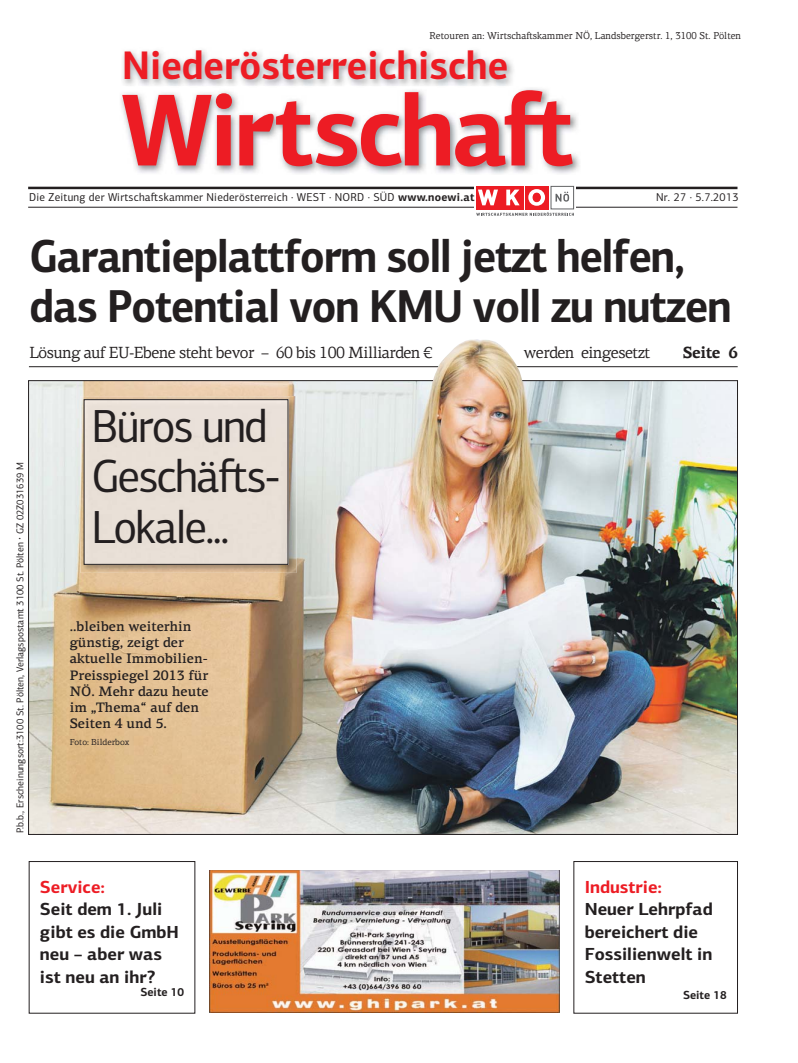
<style>
.page{position:relative;width:798px;height:1063px;background:#fff}
.page>*{position:absolute;margin:0;border:0;box-sizing:border-box;transform-origin:0 0}
.t1{font:46.75px/50.5px "PF Centro Sans Pro";letter-spacing:-.04em;color:#231f20;scale:.96 1}
.t2{font:700 46.25px/50px "PF Centro Sans Pro";letter-spacing:-.025em;color:#231f20;scale:.92 1}
.t3{font:700 40px "PF Centro Sans Pro";color:#ed1c24;scale:.94 1}
.t4{font:700 17.5px/22.5px "PF Centro Sans Pro";color:#231f20}
.t5{font:700 17.5px "PF Centro Sans Pro";color:#ed1c24}
.t6{font:16.25px "PF Centro Serif Pro";letter-spacing:-.03em;color:#231f20}
.t7{font:700 16.25px "PF Centro Serif Pro";letter-spacing:-.03em;color:#231f20}
.t8{font:500 13.75px/16.2px "PF Centro Serif Pro";color:#231f20}
.t9{font:700 11.75px "PF Centro Sans Pro";color:#231f20;scale:.96 1}
.t10{font:11.5px "PF Centro Sans Pro";letter-spacing:.02em;color:#231f20;scale:.96 1}
.t11{font:10px "PF Centro Sans Pro";color:#231f20;scale:.96 1}
.t12{font:10px "PF Centro Serif Pro";color:#231f20;scale:.96 1}
.t13{font:8.75px "PF Centro Serif Pro";color:#231f20}
.s1{font-weight:700}
</style>
<div class="page">
<hr style="left:28px;top:207px;width:709px;height:1px;background:#231f20">
<hr style="left:28px;top:187px;width:709px;height:2px;background:#231f20">
<img style="left:122px;top:50px;width:391px;height:36px">
<img style="left:121px;top:88px;width:459px;height:86px">
<svg style="left:122px;top:90px;width:450px;height:76px"></svg>
<svg style="left:474px;top:180px;width:101px;height:42px"></svg>
<div style="left:525px;top:186px;width:23px;height:23px;background:#ed1c24"></div>
<div style="left:500px;top:186px;width:23px;height:23px;background:#ed1c24"></div>
<svg style="left:476px;top:212px;width:97px;height:4px"></svg>
<svg style="left:506px;top:190px;width:13px;height:15px"></svg>
<svg style="left:476px;top:186px;width:23px;height:23px"></svg>
<svg style="left:477px;top:190px;width:21px;height:15px"></svg>
<svg style="left:528px;top:189px;width:17px;height:17px"></svg>
<div style="left:533px;top:193px;width:7px;height:9px;background:#ed1c24;border-radius:50%"></div>
<div style="left:532px;top:193px;width:8px;height:9px;border:1px solid #ed1c24;border-radius:50%"></div>
<svg style="left:555px;top:192px;width:14px;height:10px"></svg>
<img style="left:29px;top:366px;width:708px;height:648px">
<img style="left:209px;top:870px;width:350px;height:143px">
<img style="left:431px;top:339px;width:93px;height:50px">
<p class="t12" style="left:429px;top:32px;width:326px">Retouren an: Wirtscha-skammer NÖ, Landsbergerstr. 1, 3100 St. Pölten</p>
<h3 class="t3" style="left:122px;top:51px;width:412px">Niederösterreichische</h3>
<p class="t10" style="left:29px;top:193px;width:465px">Die Zeitung der Wirtscha-skammer Niederösterreich · WEST · NORD · SÜD <span class="s1">www.noewi.at</span></p>
<p class="t10" style="left:656px;top:193px;width:87px">Nr. 27 · 5.7.2013</p>
<h2 class="t2" style="left:30px;top:236px;width:764px">Garantieplattform soll jetzt helfen, das Potential von KMU voll zu nutzen</h2>
<p class="t6" style="left:30px;top:347px;width:404px">Lösung auf EU-Ebene steht bevor – 60 bis 100 Milliarden €</p>
<p class="t6" style="left:523px;top:347px;width:128px">werden eingesetzt</p>
<p class="t7" style="left:682px;top:347px;width:57px">Seite 6</p>
<p class="t11" style="left:16px;top:833px;width:388px;rotate:-90deg">P.b.b., Erscheinungsort:3100 St. Pölten, Verlagspostamt 3100 St. Pölten GZ 02Z031639 M</p>
<h1 class="t1" style="left:91px;top:406px;width:199px">Büros und<br>Geschä-s-<br>Lokale...</h1>
<p class="t8" style="left:70px;top:619px;width:140px">..bleiben weiterhin günstig, zeigt der aktuelle Immobilien-<br>Preisspiegel 2013 für<br>NÖ. Mehr dazu heute im „Thema“ auf den<br>Seiten 4 und 5.</p>
<p class="t13" style="left:70px;top:738px;width:61px">Foto: Bilderbox</p>
<p class="t5" style="left:40px;top:880px;width:67px">Service:</p>
<p class="t4" style="left:40px;top:900px;width:140px">Seit dem 1. Juli gibt es die GmbH neu – aber was ist neu an ihr?</p>
<p class="t9" style="left:140px;top:988px;width:47px">Seite 10</p>
<p class="t5" style="left:584px;top:880px;width:79px">Industrie:</p>
<p class="t4" style="left:584px;top:900px;width:130px">Neuer Lehrpfad bereichert die<br>Fossilienwelt in<br>Stetten</p>
<p class="t9" style="left:682px;top:991px;width:47px">Seite 18</p>
</div>
